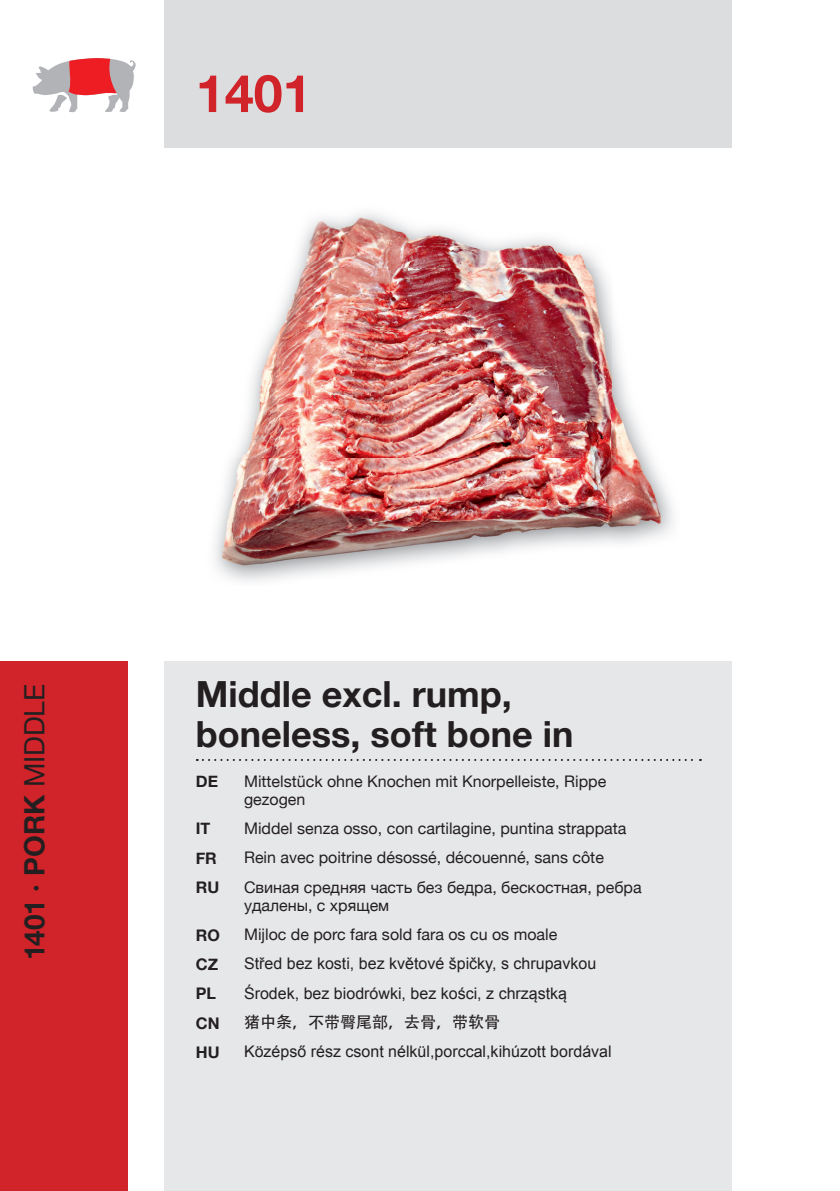
<style>
.page{position:relative;width:840px;height:1191px;background:#fff}
.page>*{position:absolute;margin:0;border:0;box-sizing:border-box;transform-origin:0 0}
.t1{font:700 52px "Helvetica Neue";color:#d1232a}
.t2{font:700 36px/40px "Helvetica Neue";color:#231f20}
.t3{font:700 28px "Helvetica Neue";color:#231f20}
.t4{font:16px/29.4px "Helvetica Neue";color:#231f20}
.t5{font:16px/29.4px "Arial";color:#231f20}
.t6{font:700 16px/29.4px "Helvetica Neue";color:#231f20}
.t7{font:16px "Adobe Heiti Std Regular G Bpc EUC H";color:#231f20}
.s1{font-weight:400}
</style>
<div class="page">
<div style="left:164px;top:661px;width:567px;height:530px;background:#e6e7e9"></div>
<div style="left:164px;top:0;width:567px;height:147px;background:#dcdddf"></div>
<div style="left:0;top:661px;width:128px;height:530px;background:#d1232a"></div>
<svg style="left:197px;top:759px;width:503px;height:2px"></svg>
<svg style="left:33px;top:58px;width:103px;height:55px"></svg>
<img style="left:244px;top:213px;width:430px;height:368px">
<img style="left:214px;top:436px;width:30px;height:145px">
<img style="left:641px;top:537px;width:33px;height:44px">
<h1 class="t1" style="left:196px;top:61px;width:117px">1401</h1>
<h3 class="t3" style="left:17px;top:960px;width:278px;rotate:-90deg">1401 · PORK <span class="s1">MIDDLE</span></h3>
<h2 class="t2" style="left:196px;top:673px;width:379px">Middle excl. rump, boneless, soft bone in</h2>
<p class="t4" style="left:244px;top:771px;width:363px;line-height:18px">Mittelstück ohne Knochen mit Knorpelleiste, Rippe gezogen</p>
<p class="t4" style="left:244px;top:813px;width:399px">Middel senza osso, con cartilagine, puntina strappata<br>Rein avec poitrine désossé, découenné, sans côte<br>Свиная cредняя часть без бедра, бескостная, ребра</p>
<p class="t4" style="left:244px;top:890px;width:314px">удалены, с хрящем<br>Mijloc de porc fara sold fara os cu os moale</p>
<p class="t5" style="left:244px;top:949px;width:353px">Střed bez kosti, bez květové špičky, s chrupavkou<br>Środek, bez biodrówki, bez kości, z chrząstką</p>
<p class="t7" style="left:244px;top:1016px;width:257px">猪中条，不带臀尾部，去骨，带软骨</p>
<p class="t5" style="left:244px;top:1037px;width:369px">Középső rész csont nélkül,porccal,kihúzott bordával</p>
<p class="t6" style="left:196px;top:766px;width:24px">DE</p>
<p class="t6" style="left:196px;top:813px;width:25px">IT<br>FR<br>RU</p>
<p class="t6" style="left:196px;top:919px;width:25px">RO<br>CZ<br>PL<br>CN<br>HU</p>
</div>
